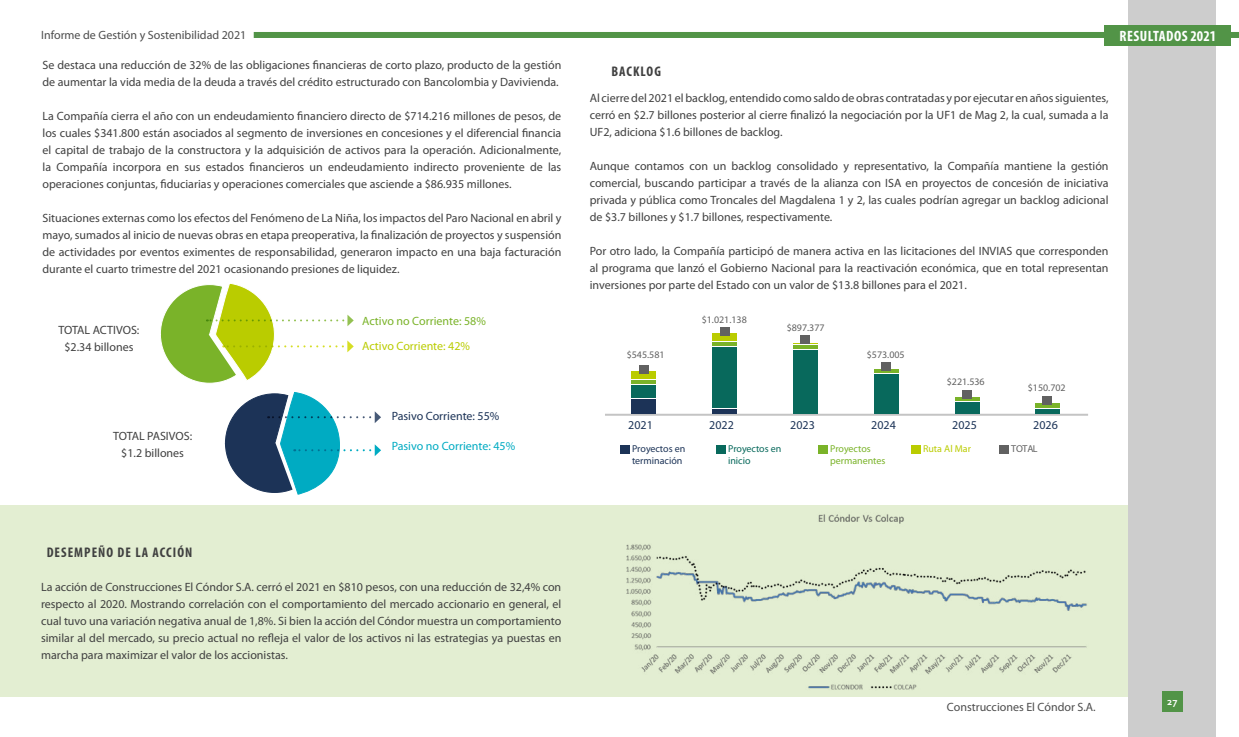
<style>
.page{position:relative;width:1239px;height:737px;background:#fff}
.page>*{position:absolute;margin:0;border:0;box-sizing:border-box;transform-origin:0 0}
.t1{font:700 condensed 15px "Myriad Pro";letter-spacing:.03em;color:#fff}
.t2{font:700 condensed 14px "Myriad Pro";letter-spacing:.075em;color:#404040}
.t3{font:12px/17px "Myriad Pro";color:#404040;text-align:justify}
.t4{font:12px "Myriad Pro";color:#4d4d4d}
.t5{font:12px "Myriad Pro";color:#1c3357}
.t6{font:12px "Myriad Pro";color:#7ab329}
.t7{font:12px "Myriad Pro";color:#00abc2}
.t8{font:12px "Myriad Pro";color:#bacc00}
.t9{font:700 10.5px "Corbel";color:#fff}
.t10{font:10px "Myriad Pro";color:#616161}
.t11{font:10px/12px "Myriad Pro";color:#1c3357}
.t12{font:10px/12px "Myriad Pro";color:#7ab329}
.t13{font:10px/12px "Myriad Pro";color:#08695c}
.t14{font:10px "Myriad Pro";color:#bacc00}
</style>
<div class="page">
<div style="left:1128px;top:0;width:88px;height:737px;background:#cdcdcd"></div>
<div style="left:254px;top:32px;width:985px;height:6px;background:#529447"></div>
<div style="left:1162px;top:691px;width:21px;height:21px;background:#529447"></div>
<div style="left:1104px;top:25px;width:126px;height:21px;background:#529447"></div>
<div style="left:0;top:506px;width:1128px;height:191px;background:#e3eed2"></div>
<svg style="left:160px;top:283px;width:194px;height:101px"></svg>
<svg style="left:224px;top:392px;width:157px;height:103px"></svg>
<img style="left:626px;top:514px;width:461px;height:176px">
<hr style="left:605px;top:414px;width:483px;height:2px;background:#c4c4c4">
<div style="left:631px;top:399px;width:24px;height:15px;background:#1c3357"></div>
<div style="left:712px;top:409px;width:24px;height:5px;background:#1c3357"></div>
<div style="left:631px;top:385px;width:24px;height:13px;background:#08695c"></div>
<div style="left:712px;top:347px;width:24px;height:61px;background:#08695c"></div>
<div style="left:793px;top:350px;width:24px;height:64px;background:#08695c"></div>
<div style="left:874px;top:374px;width:24px;height:40px;background:#08695c"></div>
<hr style="left:631px;top:380px;width:24px;height:4px;background:#7ab329">
<hr style="left:712px;top:342px;width:24px;height:4px;background:#7ab329">
<hr style="left:793px;top:345px;width:24px;height:4px;background:#7ab329">
<hr style="left:874px;top:369px;width:24px;height:4px;background:#7ab329">
<div style="left:955px;top:402px;width:24px;height:12px;background:#08695c"></div>
<div style="left:1035px;top:409px;width:24px;height:5px;background:#08695c"></div>
<hr style="left:955px;top:397px;width:24px;height:4px;background:#7ab329">
<div style="left:1035px;top:403px;width:24px;height:5px;background:#7ab329"></div>
<div style="left:631px;top:371px;width:24px;height:8px;background:#bacc00"></div>
<div style="left:712px;top:333px;width:24px;height:8px;background:#bacc00"></div>
<svg style="left:793px;top:343px;width:24px;height:1px"></svg>
<div style="left:620px;top:445px;width:9px;height:9px;background:#1c3357"></div>
<div style="left:716px;top:445px;width:9px;height:9px;background:#08695c"></div>
<div style="left:818px;top:445px;width:9px;height:9px;background:#7ab329"></div>
<div style="left:911px;top:445px;width:9px;height:9px;background:#bacc00"></div>
<div style="left:999px;top:445px;width:9px;height:9px;background:#616161"></div>
<div style="left:639px;top:365px;width:9px;height:9px;background:#616161"></div>
<div style="left:720px;top:327px;width:9px;height:9px;background:#616161"></div>
<div style="left:800px;top:335px;width:9px;height:9px;background:#616161"></div>
<div style="left:881px;top:362px;width:9px;height:9px;background:#616161"></div>
<div style="left:962px;top:390px;width:9px;height:9px;background:#616161"></div>
<div style="left:1042px;top:396px;width:9px;height:9px;background:#616161"></div>
<p class="t4" style="left:41px;top:28px;width:207px">Informe de Gestión y Sostenibilidad 2021</p>
<p class="t1" style="left:1119px;top:26px;width:98px">RESULTADOS 2021</p>
<p class="t3" style="left:43px;top:56px;width:520px">Se destaca una reducción de 32% de las obligaciones financieras de corto plazo, producto de la gestión de aumentar la vida media de la deuda a través del crédito estructurado con Bancolombia y Davivienda.</p>
<p class="t3" style="left:43px;top:107px;width:520px">La Compañía cierra el año con un endeudamiento financiero directo de $714.216 millones de pesos, de los cuales $341.800 están asociados al segmento de inversiones en concesiones y el diferencial financia el capital de trabajo de la constructora y la adquisición de activos para la operación. Adicionalmente, la Compañía incorpora en sus estados financieros un endeudamiento indirecto proveniente de las operaciones conjuntas, fiduciarias y operaciones comerciales que asciende a $86.935 millones.</p>
<p class="t3" style="left:43px;top:209px;width:520px">Situaciones externas como los efectos del Fenómeno de La Niña, los impactos del Paro Nacional en abril y mayo, sumados al inicio de nuevas obras en etapa preoperativa, la finalización de proyectos y suspensión de actividades por eventos eximentes de responsabilidad, generaron impacto en una baja facturación durante el cuarto trimestre del 2021 ocasionando presiones de liquidez.</p>
<p class="t3" style="left:59px;top:321px;width:82px;text-align:center">TOTAL ACTIVOS: $2.34 billones</p>
<p class="t3" style="left:113px;top:428px;width:81px;text-align:center">TOTAL PASIVOS: $1.2 billones</p>
<p class="t6" style="left:362px;top:314px;width:125px">Activo no Corriente: 58%</p>
<p class="t8" style="left:362px;top:339px;width:109px">Activo Corriente: 42%</p>
<p class="t5" style="left:392px;top:409px;width:109px">Pasivo Corriente: 55%</p>
<p class="t7" style="left:392px;top:439px;width:125px">Pasivo no Corriente: 45%</p>
<p class="t2" style="left:611px;top:62px;width:51px">BACKLOG</p>
<p class="t3" style="left:590px;top:89px;width:520px">Al cierre del 2021 el backlog, entendido como saldo de obras contratadas y por ejecutar en años siguientes, cerró en $2.7 billones posterior al cierre finalizó la negociación por la UF1 de Mag 2, la cual, sumada a la UF2, adiciona $1.6 billones de backlog.</p>
<p class="t3" style="left:590px;top:157px;width:520px">Aunque contamos con un backlog consolidado y representativo, la Compañía mantiene la gestión comercial, buscando participar a través de la alianza con ISA en proyectos de concesión de iniciativa privada y pública como Troncales del Magdalena 1 y 2, las cuales podrían agregar un backlog adicional de $3.7 billones y $1.7 billones, respectivamente.</p>
<p class="t3" style="left:590px;top:242px;width:520px">Por otro lado, la Compañía participó de manera activa en las licitaciones del INVIAS que corresponden al programa que lanzó el Gobierno Nacional para la reactivación económica, que en total representan inversiones por parte del Estado con un valor de $13.8 billones para el 2021.</p>
<p class="t10" style="left:627px;top:349px;width:39px">$545.581</p>
<p class="t10" style="left:702px;top:314px;width:47px">$1.021.138</p>
<p class="t10" style="left:787px;top:322px;width:39px">$897.377</p>
<p class="t10" style="left:867px;top:349px;width:39px">$573.005</p>
<p class="t10" style="left:947px;top:376px;width:39px">$221.536</p>
<p class="t10" style="left:1028px;top:382px;width:39px">$150.702</p>
<p class="t5" style="left:628px;top:418px;width:26px">2021</p>
<p class="t5" style="left:709px;top:418px;width:26px">2022</p>
<p class="t5" style="left:790px;top:418px;width:26px">2023</p>
<p class="t5" style="left:871px;top:418px;width:26px">2024</p>
<p class="t5" style="left:952px;top:418px;width:26px">2025</p>
<p class="t5" style="left:1033px;top:418px;width:26px">2026</p>
<p class="t11" style="left:632px;top:443px;width:55px">Proyectos en terminación</p>
<p class="t13" style="left:728px;top:443px;width:55px">Proyectos en inicio</p>
<p class="t12" style="left:830px;top:443px;width:57px">Proyectos permanentes</p>
<p class="t14" style="left:923px;top:443px;width:49px">Ruta Al Mar</p>
<p class="t10" style="left:1011px;top:443px;width:28px">TOTAL</p>
<p class="t2" style="left:47px;top:544px;width:147px">DESEMPEÑO DE LA ACCIÓN</p>
<p class="t3" style="left:41px;top:578px;width:522px">La acción de Construcciones El Cóndor S.A. cerró el 2021 en $810 pesos, con una reducción de 32,4% con respecto al 2020. Mostrando correlación con el comportamiento del mercado accionario en general, el cual tuvo una variación negativa anual de 1,8%. Si bien la acción del Cóndor muestra un comportamiento similar al del mercado, su precio actual no refleja el valor de los activos ni las estrategias ya puestas en marcha para maximizar el valor de los accionistas.</p>
<p class="t4" style="left:947px;top:699px;width:150px">Construcciones El Cóndor S.A.</p>
<p class="t9" style="left:1167px;top:695px;width:12px">27</p>
</div>
